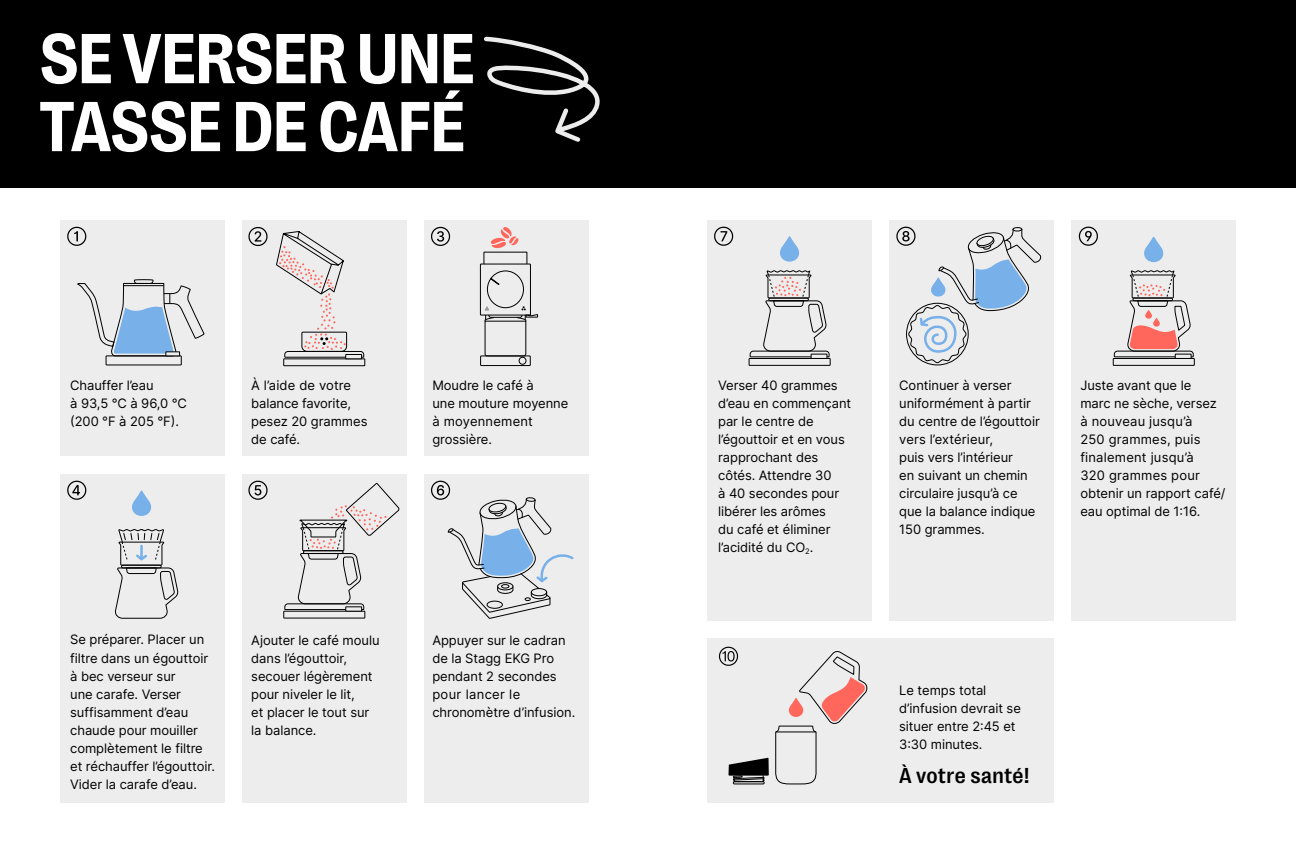
<style>
.page{position:relative;width:1296px;height:864px;background:#fff}
.page>*{position:absolute;margin:0;border:0;box-sizing:border-box;transform-origin:0 0}
.t1{font:72px/68px "PP Right Grotesk Casual Variable";letter-spacing:-.005em;color:#fff;scale:.94 1}
.t2{font:500 22px "PP Right Grotesk";letter-spacing:.01em;color:#000}
.t3{font:13px/18px "Inter";letter-spacing:-.005em;color:#000}
</style>
<div class="page">
<div style="left:242px;top:220px;width:165px;height:236px;background:#ededed"></div>
<div style="left:60px;top:220px;width:165px;height:236px;background:#ededed"></div>
<div style="left:424px;top:220px;width:164px;height:236px;background:#ededed"></div>
<div style="left:242px;top:474px;width:165px;height:329px;background:#ededed"></div>
<div style="left:60px;top:474px;width:165px;height:329px;background:#ededed"></div>
<div style="left:424px;top:474px;width:164px;height:329px;background:#ededed"></div>
<svg style="left:67px;top:227px;width:19px;height:19px"></svg>
<svg style="left:248px;top:227px;width:20px;height:19px"></svg>
<svg style="left:431px;top:227px;width:19px;height:19px"></svg>
<svg style="left:67px;top:481px;width:19px;height:19px"></svg>
<svg style="left:248px;top:481px;width:20px;height:19px"></svg>
<div style="left:106px;top:355px;width:76px;height:10px;border:1px solid #000"></div>
<svg style="left:77px;top:279px;width:128px;height:78px"></svg>
<hr style="left:166px;top:352px;width:14px;height:4px;background:#ededed">
<div style="left:165px;top:351px;width:15px;height:5px;border:1px solid #000"></div>
<hr style="left:124px;top:285px;width:40px;height:1px;background:#000">
<div style="left:480px;top:264px;width:51px;height:52px;border:1px solid #000"></div>
<div style="left:480px;top:355px;width:51px;height:11px;border:1px solid #000"></div>
<div style="left:519px;top:357px;width:8px;height:8px;border:1px solid #000;border-radius:50%"></div>
<div style="left:487px;top:270px;width:37px;height:38px;border:1px solid #000;border-radius:50%"></div>
<svg style="left:484px;top:306px;width:54px;height:51px"></svg>
<svg style="left:489px;top:277px;width:11px;height:8px"></svg>
<svg style="left:483px;top:227px;width:45px;height:38px"></svg>
<div style="left:283px;top:358px;width:82px;height:8px;border:1px solid #000"></div>
<div style="left:345px;top:354px;width:17px;height:5px;border:1px solid #000"></div>
<svg style="left:276px;top:231px;width:89px;height:127px"></svg>
<div style="left:283px;top:611px;width:82px;height:8px;border:1px solid #000"></div>
<div style="left:345px;top:606px;width:17px;height:6px;border:1px solid #000"></div>
<svg style="left:284px;top:482px;width:116px;height:129px"></svg>
<svg style="left:132px;top:490px;width:19px;height:26px"></svg>
<svg style="left:115px;top:529px;width:64px;height:90px"></svg>
<svg style="left:431px;top:481px;width:143px;height:138px"></svg>
<div style="left:889px;top:220px;width:165px;height:401px;background:#ededed"></div>
<div style="left:707px;top:220px;width:165px;height:401px;background:#ededed"></div>
<div style="left:1071px;top:220px;width:165px;height:401px;background:#ededed"></div>
<div style="left:707px;top:638px;width:347px;height:165px;background:#ededed"></div>
<svg style="left:1079px;top:227px;width:19px;height:19px"></svg>
<svg style="left:714px;top:227px;width:19px;height:19px"></svg>
<div style="left:749px;top:358px;width:82px;height:8px;border:1px solid #000"></div>
<div style="left:811px;top:354px;width:16px;height:5px;border:1px solid #000"></div>
<svg style="left:749px;top:270px;width:81px;height:88px"></svg>
<svg style="left:780px;top:236px;width:19px;height:26px"></svg>
<div style="left:1113px;top:358px;width:82px;height:8px;border:1px solid #000"></div>
<div style="left:1175px;top:354px;width:17px;height:5px;border:1px solid #000"></div>
<svg style="left:1144px;top:237px;width:19px;height:25px"></svg>
<svg style="left:896px;top:226px;width:145px;height:138px"></svg>
<svg style="left:1113px;top:270px;width:81px;height:88px"></svg>
<svg style="left:719px;top:646px;width:149px;height:139px"></svg>
<div style="left:0;top:0;width:648px;height:187px;background:#000"></div>
<svg style="left:484px;top:36px;width:116px;height:106px"></svg>
<div style="left:648px;top:0;width:648px;height:187px;background:#000"></div>
<h1 class="t1" style="left:40px;top:24px;width:464px">SE VERSER UNE<br>TASSE DE CAFÉ</h1>
<p class="t3" style="left:251px;top:376px;width:118px">À l’aide de votre balance favorite, pesez 20 grammes de café.</p>
<p class="t3" style="left:899px;top:376px;width:142px">Continuer à verser uniformément à partir du centre de l’égouttoir vers l’extérieur,<br>puis vers l’intérieur<br>en suivant un chemin circulaire jusqu’à ce que la balance indique<br>150 grammes.</p>
<p class="t3" style="left:432px;top:376px;width:138px">Moudre le café à<br>une mouture moyenne à moyennement grossière.</p>
<p class="t3" style="left:1080px;top:376px;width:147px">Juste avant que le<br>marc ne sèche, versez à nouveau jusqu’à<br>250 grammes, puis finalement jusqu’à<br>320 grammes pour obtenir un rapport café/ eau optimal de 1:16.</p>
<p class="t3" style="left:70px;top:376px;width:118px">Chauffer l’eau<br>à 93,5 °C à 96,0 °C (200 °F à 205 °F).</p>
<p class="t3" style="left:718px;top:376px;width:135px">Verser 40 grammes d’eau en commençant par le centre de l’égouttoir et en vous rapprochant des côtés. Attendre 30<br>à 40 secondes pour libérer les arômes<br>du café et éliminer l’acidité du CO<sub>2</sub>.</p>
<p class="t3" style="left:70px;top:630px;width:146px">Se préparer. Placer un filtre dans un égouttoir à bec verseur sur<br>une carafe. Verser suffisamment d’eau chaude pour mouiller complètement le filtre et réchauffer l’égouttoir.<br>Vider la carafe d’eau.</p>
<p class="t3" style="left:251px;top:631px;width:130px">Ajouter le café moulu dans l’égouttoir, secouer légèrement pour niveler le lit,<br>et placer le tout sur la balance.</p>
<p class="t3" style="left:432px;top:631px;width:144px">Appuyer sur le cadran de la Stagg EKG Pro pendant 2 secondes pour lancer le chronomètre d’infusion.</p>
<p class="t3" style="left:899px;top:681px;width:123px">Le temps total d’infusion devrait se situer entre 2:45 et<br>3:30 minutes.</p>
<h2 class="t2" style="left:899px;top:763px;width:131px">À votre santé!</h2>
</div>
